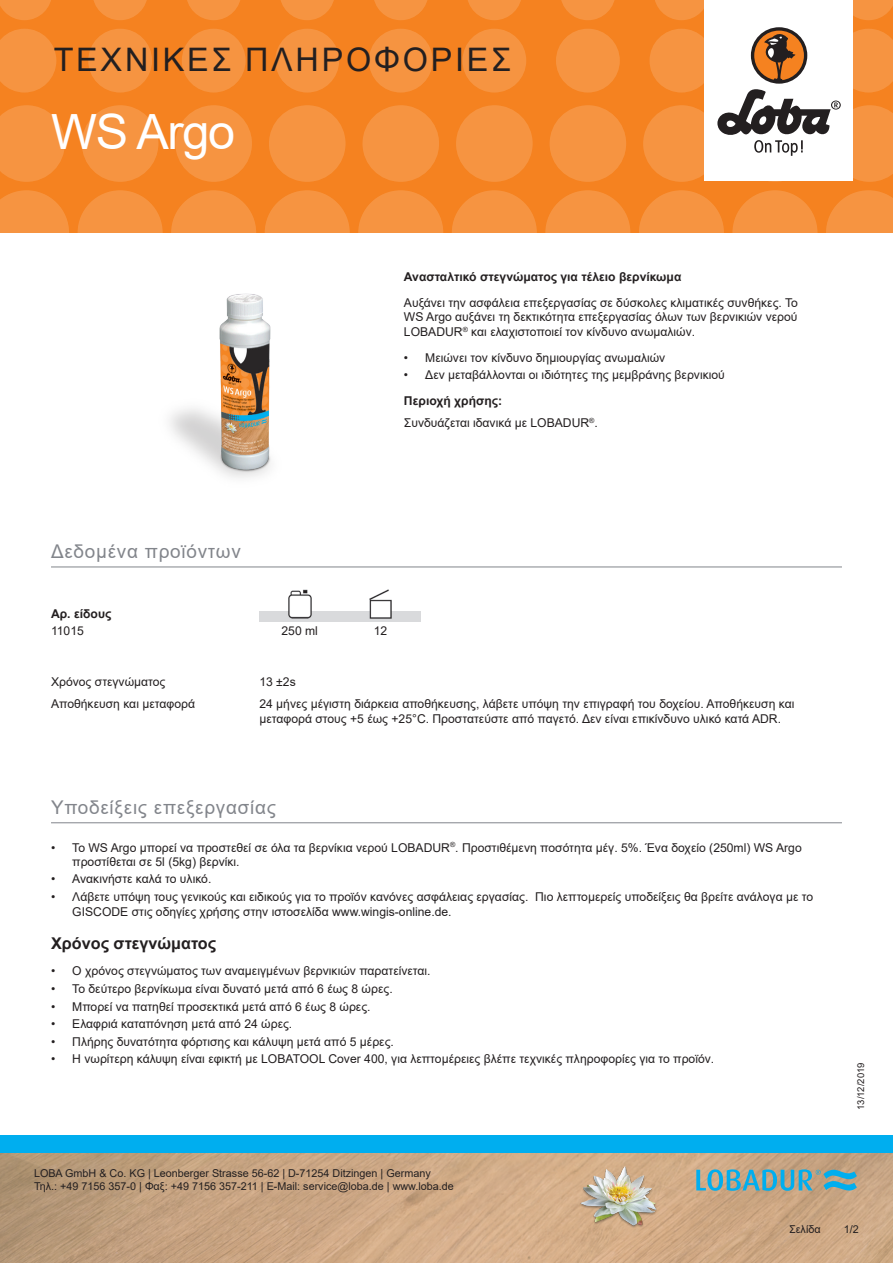
<style>
.page{position:relative;width:893px;height:1263px;background:#fff}
.page>*{position:absolute;margin:0;border:0;box-sizing:border-box;transform-origin:0 0}
.Produktname_Arial{font:48.6px "Arial";letter-spacing:-.025em;color:#fff}
.t1{font:32.4px "Arial";letter-spacing:.085em;color:#231f20}
.Titel_grau_Arial{font:18.9px "Arial";letter-spacing:.04em;color:#82858b}
.h1_Arial{font:700 16.2px "Arial";color:#231f20}
.Text_Arial{font:12.15px/14.5px "Arial";color:#231f20}
.Text_Bold_Arial{font:700 12.15px "Arial";color:#231f20}
.Text_zentriert_Arial{font:12.15px "Arial";color:#231f20}
.t2{font:10.8px/12.9px "Arial";color:#231f20}
.t3{font:9.45px "Arial";color:#231f20}
</style>
<div class="page">
<div style="left:0;top:0;width:893px;height:233px;background:#f58220"></div>
<svg style="left:0;top:190px;width:69px;height:43px"></svg>
<svg style="left:78px;top:190px;width:85px;height:85px;fill:#f69441"></svg>
<svg style="left:171px;top:190px;width:85px;height:85px;fill:#f69441"></svg>
<svg style="left:265px;top:190px;width:85px;height:85px;fill:#f69441"></svg>
<svg style="left:358px;top:190px;width:85px;height:85px;fill:#f69441"></svg>
<svg style="left:545px;top:190px;width:85px;height:85px;fill:#f69441"></svg>
<svg style="left:452px;top:190px;width:85px;height:85px;fill:#f69441"></svg>
<svg style="left:732px;top:190px;width:85px;height:85px;fill:#f69441"></svg>
<svg style="left:639px;top:190px;width:85px;height:85px;fill:#f69441"></svg>
<svg style="left:826px;top:190px;width:67px;height:43px"></svg>
<svg style="left:0;top:105px;width:65px;height:77px"></svg>
<svg style="left:82px;top:105px;width:76px;height:77px"></svg>
<svg style="left:175px;top:105px;width:77px;height:77px"></svg>
<svg style="left:269px;top:105px;width:76px;height:77px"></svg>
<svg style="left:456px;top:105px;width:77px;height:77px"></svg>
<svg style="left:362px;top:105px;width:77px;height:77px"></svg>
<svg style="left:550px;top:105px;width:76px;height:77px"></svg>
<svg style="left:0;top:29px;width:56px;height:63px"></svg>
<svg style="left:182px;top:29px;width:64px;height:63px"></svg>
<svg style="left:88px;top:29px;width:64px;height:63px"></svg>
<svg style="left:275px;top:29px;width:64px;height:63px"></svg>
<svg style="left:462px;top:29px;width:64px;height:63px"></svg>
<svg style="left:369px;top:29px;width:64px;height:63px"></svg>
<svg style="left:556px;top:29px;width:64px;height:63px"></svg>
<svg style="left:0;top:0;width:51px;height:20px"></svg>
<svg style="left:187px;top:0;width:53px;height:20px"></svg>
<svg style="left:468px;top:0;width:53px;height:20px"></svg>
<svg style="left:655px;top:0;width:49px;height:20px"></svg>
<svg style="left:93px;top:0;width:54px;height:20px"></svg>
<svg style="left:374px;top:0;width:54px;height:20px"></svg>
<svg style="left:281px;top:0;width:53px;height:20px"></svg>
<svg style="left:561px;top:0;width:54px;height:20px"></svg>
<svg style="left:853px;top:0;width:40px;height:20px"></svg>
<img style="left:0;top:1152px;width:893px;height:111px">
<div style="left:0;top:1135px;width:893px;height:17px;background:#00aeef"></div>
<div style="left:704px;top:0;width:149px;height:181px;background:#fff"></div>
<svg style="left:643px;top:29px;width:250px;height:153px"></svg>
<img style="left:578px;top:1161px;width:82px;height:81px">
<svg style="left:696px;top:1169px;width:161px;height:22px;background:#74a7ae"></svg>
<hr style="left:51px;top:822px;width:791px;height:1px;background:#82858b">
<hr style="left:51px;top:567px;width:791px;height:1px;background:#82858b">
<img style="left:288px;top:589px;width:104px;height:22px">
<img style="left:259px;top:611px;width:162px;height:11px">
<img style="left:106px;top:272px;width:216px;height:206px">
<h2 class="t1" style="left:54px;top:37px;width:459px">ΤΕΧΝΙΚΈΣ ΠΛΗΡΟΦΟΡΊ ΕΣ</h2>
<p class="Produktname_Arial" style="left:51px;top:99px;width:186px">WS Argo</p>
<p class="Text_Bold_Arial" style="left:404px;top:268px;width:279px">Ανασταλτικό στεγνώματος για τέλειο βερνίκωμα</p>
<p class="Text_Arial" style="left:404px;top:295px;width:395px;text-align:justify">Αυξάνει την ασφάλεια επεξεργασίας σε δύσκολες κλιματικές συνθήκες. Το WS Argo αυξάνει τη δεκτικότητα επεξεργασίας όλων των βερνικιών νερού LOBADUR<sup>®</sup> και ελαχιστοποιεί τον κίνδυνο ανωμαλιών.</p>
<p class="Text_Arial" style="left:404px;top:350px;width:263px">• Μειώνει τον κίνδυνο δημιουργίας ανωμαλιών</p>
<p class="Text_Arial" style="left:404px;top:368px;width:322px">• Δεν μεταβάλλονται οι ιδιότητες της μεμβράνης βερνικιού</p>
<p class="Text_Bold_Arial" style="left:404px;top:392px;width:100px">Περιοχή χρήσης:</p>
<p class="Text_Arial" style="left:404px;top:415px;width:195px">Συνδυάζεται ιδανικά με LOBADUR<sup>®</sup>.</p>
<p class="Titel_grau_Arial" style="left:51px;top:538px;width:191px">Δεδομένα προϊόντων</p>
<p class="Text_Bold_Arial" style="left:51px;top:605px;width:62px">Αρ. είδους</p>
<p class="Text_Arial" style="left:51px;top:623px;width:34px">11015</p>
<p class="Text_zentriert_Arial" style="left:282px;top:622px;width:38px">250 ml</p>
<p class="Text_zentriert_Arial" style="left:374px;top:622px;width:15px">12</p>
<p class="Text_Arial" style="left:51px;top:675px;width:116px">Χρόνος στεγνώματος</p>
<p class="Text_Arial" style="left:259px;top:675px;width:38px">13 ±2s</p>
<p class="Text_Arial" style="left:51px;top:696px;width:146px">Αποθήκευση και μεταφορά</p>
<p class="Text_Arial" style="left:259px;top:696px;width:537px">24 μήνες μέγιστη διάρκεια αποθήκευσης, λάβετε υπόψη την επιγραφή του δοχείου. Αποθήκευση και μεταφορά στους +5 έως +25°C. Προστατεύστε από παγετό. Δεν είναι επικίνδυνο υλικό κατά ADR.</p>
<p class="Titel_grau_Arial" style="left:51px;top:794px;width:226px">Υποδείξεις επεξεργασίας</p>
<p class="Text_Arial" style="left:72px;top:840px;width:731px;text-indent:-21px">• Το WS Argo μπορεί να προστεθεί σε όλα τα βερνίκια νερού LOBADUR<sup>®</sup>. Προστιθέμενη ποσότητα μέγ. 5%. Ένα δοχείο (250ml) WS Argo προστίθεται σε 5l (5kg) βερνίκι.</p>
<p class="Text_Arial" style="left:51px;top:872px;width:162px">• Ανακινήστε καλά το υλικό.</p>
<p class="Text_Arial" style="left:72px;top:889px;width:742px;text-indent:-21px">• Λάβετε υπόψη τους γενικούς και ειδικούς για το προϊόν κανόνες ασφάλειας εργασίας. Πιο λεπτομερείς υποδείξεις θα βρείτε ανάλογα με το<br>GISCODE στις οδηγίες χρήσης στην ιστοσελίδα www.wingis-online.de.</p>
<p class="h1_Arial" style="left:51px;top:931px;width:167px">Χρόνος στεγνώματος</p>
<p class="Text_Arial" style="left:51px;top:964px;width:381px">• Ο χρόνος στεγνώματος των αναμειγμένων βερνικιών παρατείνεται.</p>
<p class="Text_Arial" style="left:51px;top:981px;width:343px">• Το δεύτερο βερνίκωμα είναι δυνατό μετά από 6 έως 8 ώρες.</p>
<p class="Text_Arial" style="left:51px;top:999px;width:321px">• Μπορεί να πατηθεί προσεκτικά μετά από 6 έως 8 ώρες.</p>
<p class="Text_Arial" style="left:51px;top:1016px;width:243px">• Ελαφριά καταπόνηση μετά από 24 ώρες.</p>
<p class="Text_Arial" style="left:51px;top:1034px;width:344px">• Πλήρης δυνατότητα φόρτισης και κάλυψη μετά από 5 μέρες.</p>
<p class="Text_Arial" style="left:51px;top:1052px;width:665px">• Η νωρίτερη κάλυψη είναι εφικτή με LOBATOOL Cover 400, για λεπτομέρειες βλέπε τεχνικές πληροφορίες για το προϊόν.</p>
<p class="t2" style="left:34px;top:1167px;width:421px">LOBA GmbH &amp; Co. KG | Leonberger Strasse 56-62 | D-71254 Ditzingen | Germany<br>Τηλ.: +49 7156 357-0 | Φαξ: +49 7156 357-211 | E-Mail: service@loba.de | www.loba.de</p>
<p class="t3" style="left:854px;top:1110px;width:49px;rotate:-90deg">13/12/2019</p>
<p class="t2" style="left:789px;top:1222px;width:33px">Σελίδα</p>
<p class="t2" style="left:844px;top:1222px;width:17px">1/2</p>
</div>
